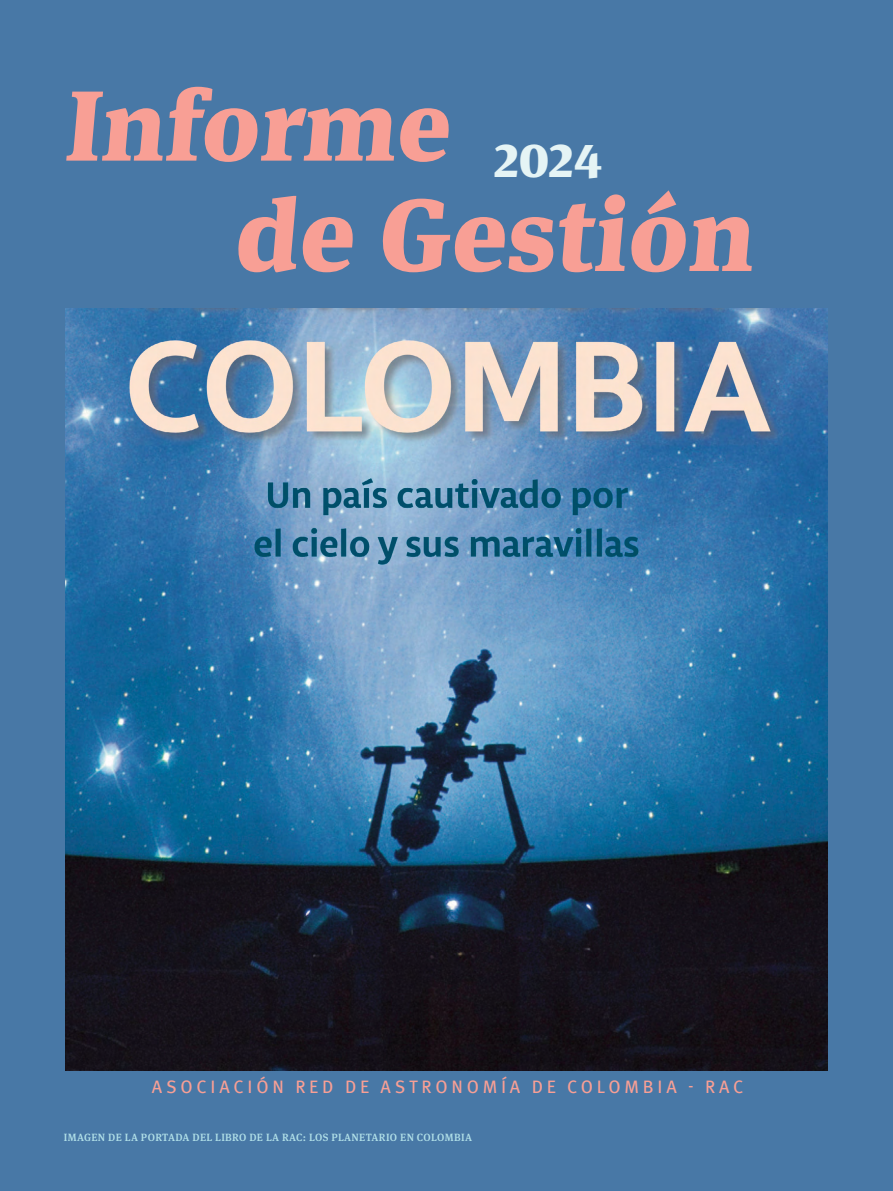
<style>
.page{position:relative;width:893px;height:1191px;background:#4878a6}
.page>*{position:absolute;margin:0;border:0;box-sizing:border-box;transform-origin:0 0}
.t1{font:900 102px "Meta Serif Pro";color:#f89f95}
.t2{font:900 99px "Meta Serif Pro";color:#f89f95}
.t3{font:18px "Meta Pro";letter-spacing:.21em;color:#f89f95}
.t4{font:500 10.5px "Meta Serif Pro";letter-spacing:.035em;color:#b1e0e8}
</style>
<div class="page">
<img style="left:66px;top:308px;width:761px;height:762px">
<h2 class="t2" style="left:64px;top:43px;width:541px">Informe <sub>2024</sub></h2>
<h1 class="t1" style="left:233px;top:150px;width:534px">de Gestión</h1>
<h3 class="t3" style="left:152px;top:1073px;width:593px">ASOCIACIÓN RED DE ASTRONOMÍA DE COLOMBIA - RAC</h3>
<p class="t4" style="left:64px;top:1128px;width:410px">IMAGEN DE LA PORTADA DEL LIBRO DE LA RAC: LOS PLANETARIO EN COLOMBIA</p>
</div>
